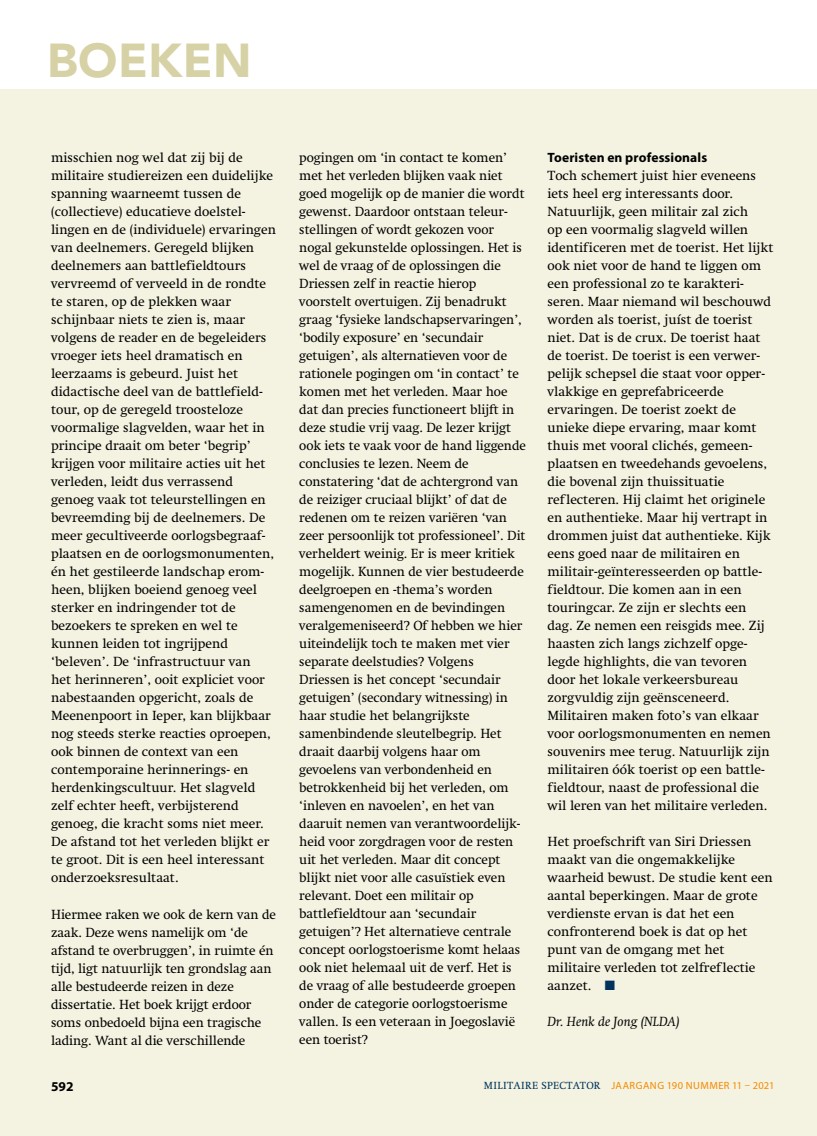
<style>
.page{position:relative;width:817px;height:1136px;background:#fff}
.page>*{position:absolute;margin:0;border:0;box-sizing:border-box;transform-origin:0 0}
.t1{font:900 47.25px "Avenir LT Std";letter-spacing:.01em;color:#d6d2a5}
.t2{font:13.5px/18px "Swift LT Std";color:#000}
.t3{font:700 13.5px "Myriad Pro";letter-spacing:.01em;color:#000}
.t4{font:italic 13.5px "Swift LT Std";color:#000}
.t5{font:10.5px "Myriad Pro";letter-spacing:.045em;color:#f58900}
.s1{color:#00325c}
.s2{font-family:"Swift LT Std";color:#00325c}
</style>
<div class="page">
<div style="left:0;top:89px;width:816px;height:1046px;background:#f4f3e1"></div>
<h1 class="t1" style="left:47px;top:32px;width:206px">BOEKEN</h1>
<p class="t2" style="left:51px;top:149px;width:226px">misschien nog wel dat zij bij de militaire studiereizen een duidelijke spanning waarneemt tussen de (collectieve) educatieve doelstel&shy;lingen en de (individuele) ervaringen van deelnemers. Geregeld blijken deelnemers aan battlefieldtours vervreemd of verveeld in de rondte te staren, op de plekken waar schijnbaar niets te zien is, maar volgens de reader en de begeleiders vroeger iets heel dramatisch en leerzaams is gebeurd. Juist het didactische deel van de battlefield&shy;tour, op de geregeld troosteloze voormalige slagvelden, waar het in principe draait om beter ‘begrip’ krijgen voor militaire acties uit het verleden, leidt dus verrassend genoeg vaak tot teleurstellingen en bevreemding bij de deelnemers. De meer gecultiveerde oorlogsbegraaf&shy;plaatsen en de oorlogsmonumenten, én het gestileerde landschap erom&shy;heen, blijken boeiend genoeg veel sterker en indringender tot de bezoekers te spreken en wel te kunnen leiden tot ingrijpend ‘beleven’. De ‘infrastructuur van<br>het herinneren’, ooit expliciet voor nabestaanden opgericht, zoals de Meenenpoort in Ieper, kan blijkbaar nog steeds sterke reacties oproepen, ook binnen de context van een contemporaine herinnerings- en herdenkingscultuur. Het slagveld zelf echter heeft, verbijsterend genoeg, die kracht soms niet meer.<br>De afstand tot het verleden blijkt er te groot. Dit is een heel interessant onderzoeksresultaat.</p>
<p class="t2" style="left:51px;top:905px;width:226px">Hiermee raken we ook de kern van de zaak. Deze wens namelijk om ‘de afstand te overbruggen’, in ruimte én tijd, ligt natuurlijk ten grondslag aan alle bestudeerde reizen in deze dissertatie. Het boek krijgt erdoor soms onbedoeld bijna een tragische lading. Want al die verschillende</p>
<p class="t2" style="left:299px;top:149px;width:228px">pogingen om ‘in contact te komen’ met het verleden blijken vaak niet goed mogelijk op de manier die wordt gewenst. Daardoor ontstaan teleur&shy;stellingen of wordt gekozen voor nogal gekunstelde oplossingen. Het is wel de vraag of de oplossingen die Driessen zelf in reactie hierop voorstelt overtuigen. Zij benadrukt graag ‘fysieke landschapservaringen’, ‘bodily exposure’ en ‘secundair getuigen’, als alternatieven voor de rationele pogingen om ‘in contact’ te komen met het verleden. Maar hoe dat dan precies functioneert blijft in deze studie vrij vaag. De lezer krijgt ook iets te vaak voor de hand liggende conclusies te lezen. Neem de constatering ‘dat de achtergrond van de reiziger cruciaal blijkt’ of dat de redenen om te reizen variëren ‘van zeer persoonlijk tot professioneel’. Dit verheldert weinig. Er is meer kritiek mogelijk. Kunnen de vier bestudeerde deelgroepen en -thema’s worden samengenomen en de bevindingen veralgemeniseerd? Of hebben we hier uiteindelijk toch te maken met vier separate deelstudies? Volgens Driessen is het concept ‘secundair getuigen’ (secondary witnessing) in haar studie het belangrijkste samenbindende sleutelbegrip. Het draait daarbij volgens haar om gevoelens van verbondenheid en betrokkenheid bij het verleden, om ‘inleven en navoelen’, en het van daaruit nemen van verantwoordelijk&shy;heid voor zorgdragen voor de resten uit het verleden. Maar dit concept blijkt niet voor alle casuïstiek even relevant. Doet een militair op battlefieldtour aan ‘secundair getuigen’? Het alternatieve centrale concept oorlogstoerisme komt helaas ook niet helemaal uit de verf. Het is de vraag of alle bestudeerde groepen onder de categorie oorlogstoerisme vallen. Is een veteraan in Joegoslavië een toerist?</p>
<p class="t3" style="left:547px;top:149px;width:161px">Toeristen en professionals</p>
<p class="t2" style="left:547px;top:167px;width:227px">Toch schemert juist hier eveneens iets heel erg interessants door.<br>Natuurlijk, geen militair zal zich<br>op een voormalig slagveld willen identificeren met de toerist. Het lijkt ook niet voor de hand te liggen om een professional zo te karakteri&shy;seren. Maar niemand wil beschouwd worden als toerist, juíst de toerist niet. Dat is de crux. De toerist haat de toerist. De toerist is een verwer&shy;pelijk schepsel die staat voor opper&shy;vlakkige en geprefabriceerde ervaringen. De toerist zoekt de unieke diepe ervaring, maar komt thuis met vooral clichés, gemeen&shy;plaatsen en tweedehands gevoelens, die bovenal zijn thuissituatie reflecteren. Hij claimt het originele en authentieke. Maar hij vertrapt in drommen juist dat authentieke. Kijk eens goed naar de militairen en militair-geïnteresseerden op battle&shy;fieldtour. Die komen aan in een touringcar. Ze zijn er slechts een dag. Ze nemen een reisgids mee. Zij haasten zich langs zichzelf opge&shy;legde highlights, die van tevoren door het lokale verkeersbureau zorgvuldig zijn geënsceneerd.<br>Militairen maken foto’s van elkaar voor oorlogsmonumenten en nemen souvenirs mee terug. Natuurlijk zijn militairen óók toerist op een battle&shy;fieldtour, naast de professional die wil leren van het militaire verleden.</p>
<p class="t2" style="left:547px;top:833px;width:227px">Het proefschrift van Siri Driessen maakt van die ongemakkelijke waarheid bewust. De studie kent een aantal beperkingen. Maar de grote verdienste ervan is dat het een confronterend boek is dat op het punt van de omgang met het militaire verleden tot zelfreflectie aanzet. <span class="s1">■</span></p>
<p class="t4" style="left:547px;top:1014px;width:133px">Dr. Henk de Jong (NLDA)</p>
<p class="t3" style="left:51px;top:1077px;width:24px">592</p>
<p class="t5" style="left:484px;top:1078px;width:292px"><span class="s2">MILITAIRE SPECTATOR</span> JAARGANG 190 NUMMER 11 – 2021</p>
</div>
